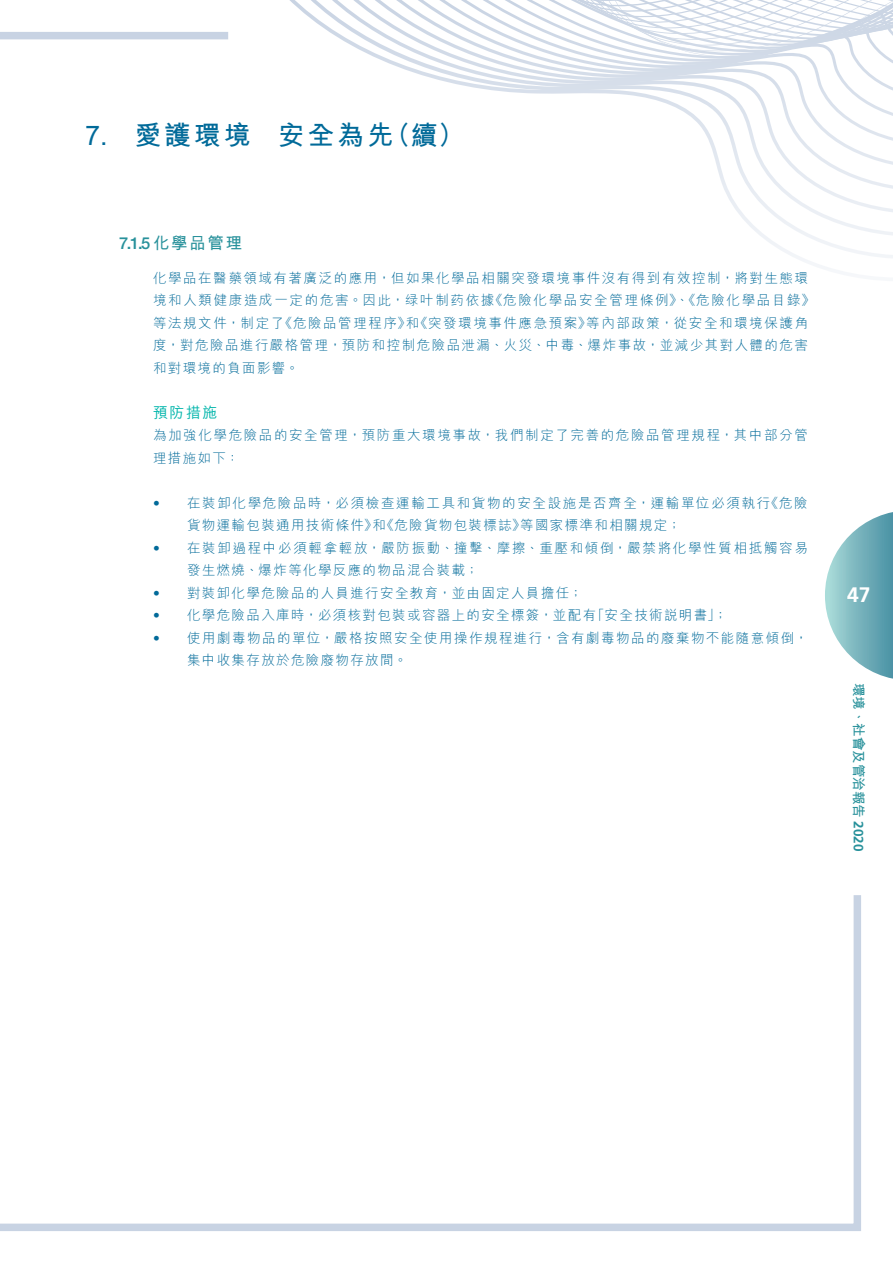
<style>
.page{position:relative;width:893px;height:1263px;background:#fff}
.page>*{position:absolute;margin:0;border:0;box-sizing:border-box;transform-origin:0 0}
.t1{font:700 27px "M Hei HK";letter-spacing:.1em;color:#016a99}
.t2{font:700 21px "Frutiger LT Std";color:#fff}
.t3{font:500 16.5px "Helvetica Neue LT Std";color:#28919b}
.t4{font:500 15px "M Hei HK";color:#00b5ab}
.t5{font:300 13.5px/22.5px "M Hei HK";letter-spacing:.115em;color:#016a99}
.t6{font:700 13.5px "M Hei HK";color:#28919b}
.s1{font-family:"M Hei HK";font-weight:700}
.s2{font-family:"M Hei HKS"}
.s3{font-family:"Helvetica Neue LT Std"}
.s4{font-family:"Frutiger LT Std"}
</style>
<div class="page">
<svg style="left:299px;top:0;width:594px;height:216px"></svg>
<svg style="left:317px;top:0;width:576px;height:194px"></svg>
<svg style="left:335px;top:0;width:558px;height:173px"></svg>
<svg style="left:351px;top:0;width:542px;height:151px"></svg>
<svg style="left:367px;top:0;width:526px;height:129px"></svg>
<svg style="left:382px;top:0;width:511px;height:108px"></svg>
<svg style="left:398px;top:0;width:495px;height:86px"></svg>
<svg style="left:0;top:32px;width:229px;height:8px;background:#ccd6e5"></svg>
<svg style="left:0;top:895px;width:861px;height:336px"></svg>
<svg style="left:825px;top:512px;width:68px;height:167px"></svg>
<h1 class="t1" style="left:85px;top:115px;width:381px">7. 愛護環境 安全為先（續）</h1>
<p class="t3" style="left:119px;top:233px;width:125px">7.1.5 <span class="s1">化學品管理</span></p>
<p class="t5" style="left:153px;top:266px;width:663px">化學品在醫藥領域有著廣泛的應用，但如果化學品相關突發環境事件沒有得到有效控制，將對生態環境和人類健康造成一定的危害。因此，<span class="s2">綠葉製藥</span>依據《危險化學品安全管理條例》、《危險化學品目錄》等法規文件，制定了《危險品管理程序》和《突發環境事件應急預案》等內部政策，從安全和環境保護角度，對危險品進行嚴格管理，預防和控制危險品泄漏、火災、中毒、爆炸事故，並減少其對人體的危害和對環境的負面影響。</p>
<p class="t4" style="left:153px;top:401px;width:66px">預防措施</p>
<p class="t5" style="left:153px;top:424px;width:656px">為加強化學危險品的安全管理，預防重大環境事故，我們制定了完善的危險品管理規程，其中部分管理措施如下：</p>
<p class="t5" style="left:187px;top:491px;width:622px;text-indent:-34px"><span class="s3">•</span> 在裝卸化學危險品時，必須檢查運輸工具和貨物的安全設施是否齊全，運輸單位必須執行《危險貨物運輸包裝通用技術條件》和《危險貨物包裝標誌》等國家標準和相關規定；</p>
<p class="t5" style="left:187px;top:536px;width:622px;text-indent:-34px"><span class="s3">•</span> 在裝卸過程中必須輕拿輕放，嚴防振動、撞擊、摩擦、重壓和傾倒，嚴禁將化學性質相抵觸容易發生燃燒、爆炸等化學反應的物品混合裝載；</p>
<p class="t5" style="left:153px;top:581px;width:431px"><span class="s3">•</span> 對裝卸化學危險品的人員進行安全教育，並由固定人員擔任；</p>
<p class="t5" style="left:153px;top:604px;width:576px"><span class="s3">•</span> 化學危險品入庫時，必須核對包裝或容器上的安全標簽，並配有「安全技術說明書」；</p>
<p class="t5" style="left:187px;top:626px;width:622px;text-indent:-34px"><span class="s3">•</span> 使用劇毒物品的單位，嚴格按照安全使用操作規程進行，含有劇毒物品的廢棄物不能隨意傾倒，集中收集存放於危險廢物存放間。</p>
<h2 class="t2" style="left:847px;top:583px;width:25px">47</h2>
<p class="t6" style="left:868px;top:682px;width:170px;rotate:90deg">環境、社會及管治報告 <span class="s4">2020</span></p>
</div>
